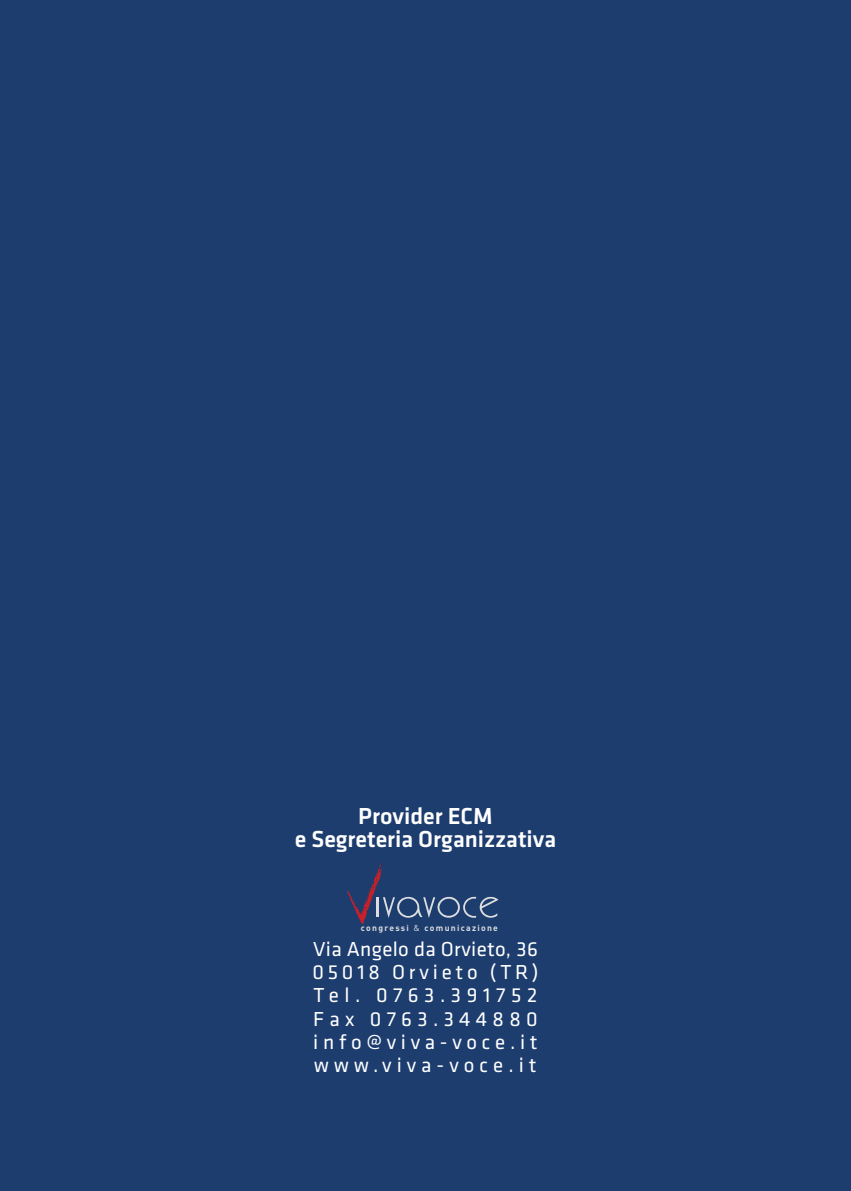
<style>
.page{position:relative;width:851px;height:1191px;background:#fff}
.page>*{position:absolute;margin:0;border:0;box-sizing:border-box;transform-origin:0 0}
.t1{font:500 24px/23px "Klavika";color:#fff;text-align:center}
.t2{font:21px/23px "Klavika";letter-spacing:.245em;color:#fff;text-align:justify}
.t3{font:700 8.6px "DIN";letter-spacing:.15em;color:#dcddde}
.s1{font-weight:400}
</style>
<div class="page">
<div style="left:0;top:0;width:850px;height:1191px;background:#1d3d6f"></div>
<svg style="left:346px;top:862px;width:152px;height:61px"></svg>
<p class="t1" style="left:295px;top:807px;width:263px">Provider ECM<br>e Segreteria Organizzativa</p>
<p class="t3" style="left:361px;top:923px;width:138px">congressi <span class="s1">&amp;</span> comunicazione</p>
<p class="t2" style="left:312px;top:940px;width:228px">Via Angelo da Orvieto, 36<br>05018 Orvieto (TR)<br>Tel. 0763.391752<br>Fax 0763.344880 info@viva-voce.it www.viva-voce.it</p>
</div>
